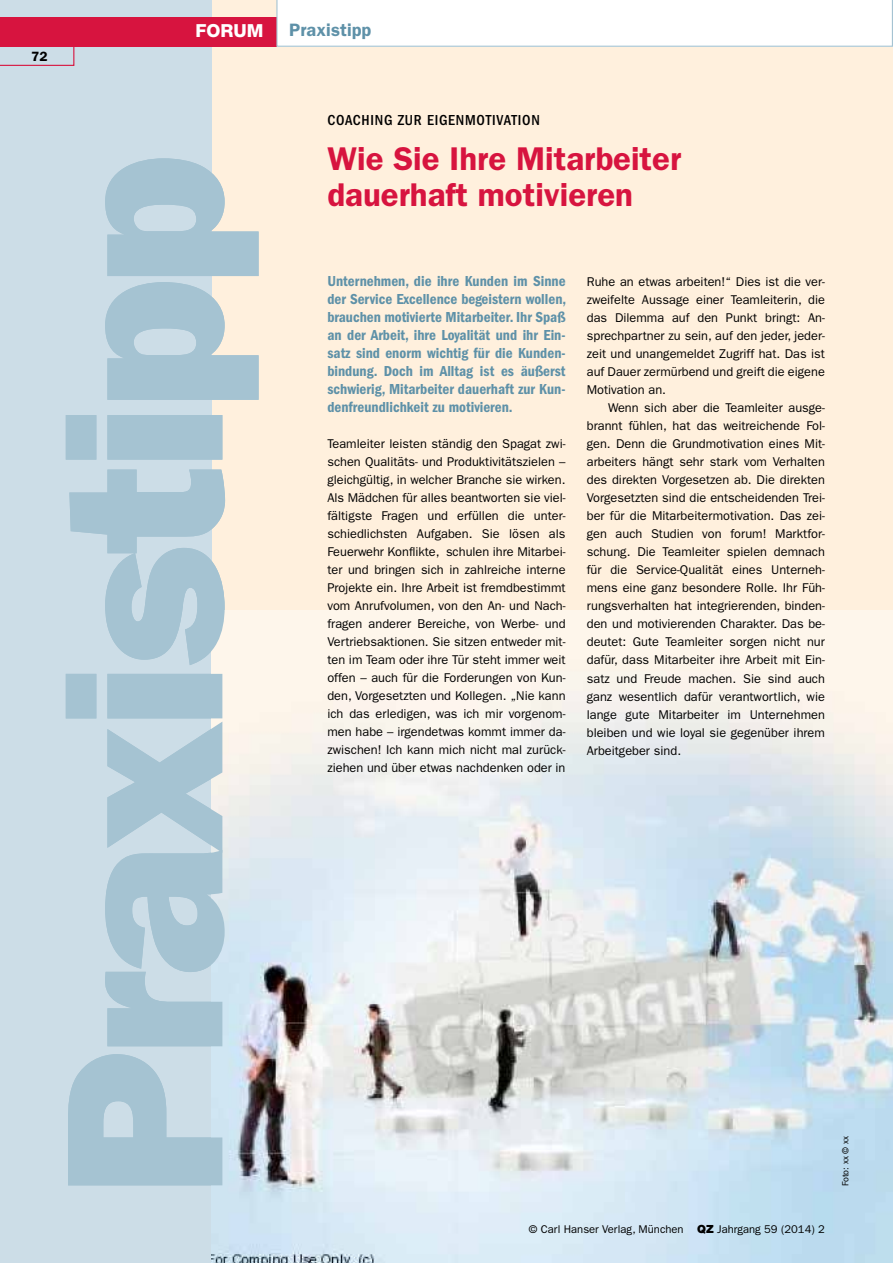
<style>
.page{position:relative;width:893px;height:1263px;background:#fff}
.page>*{position:absolute;margin:0;border:0;box-sizing:border-box;transform-origin:0 0}
.t1{font:225px "ITC Franklin Gothic Std Hvy";letter-spacing:-.03em;color:#a5c3d2}
.t2{font:600 33px/36px "ITC Franklin Gothic Std";color:#d7143f}
.t3{font:600 18px "ITC Franklin Gothic Std";letter-spacing:.005em;color:#5e91a8}
.t4{font:800 18px "Helvetica Neue LT Std";color:#fff}
.t5{font:15px/18px "ITC Franklin Gothic Std Dm Cd";color:#5e91a8;text-align:justify}
.t6{font:500 condensed 15px "ITC Franklin Gothic Std";letter-spacing:.05em;color:#000}
.t7{font:600 13.5px "ITC Franklin Gothic Std";color:#000}
.t8{font:12.75px/18px "ITC Franklin Gothic Std";color:#000;text-align:justify}
.t9{font:11.25px "ITC Franklin Gothic Std";color:#000}
.t10{font:9px "ITC Franklin Gothic Std";color:#000}
.s1{font-family:"Helvetica Neue LT Std";font-weight:900}
</style>
<div class="page">
<div style="left:0;top:0;width:242px;height:1263px;background:#ccdde7"></div>
<div style="left:213px;top:0;width:680px;height:1263px;background:#fff0dd"></div>
<svg style="left:0;top:47px;width:74px;height:19px"></svg>
<div style="left:0;top:17px;width:276px;height:30px;background:#d7143f"></div>
<div style="left:276px;top:0;width:617px;height:47px;background:#fff"></div>
<img style="left:211px;top:610px;width:682px;height:653px">
<p class="t7" style="left:31px;top:48px;width:18px">72</p>
<h3 class="t4" style="left:196px;top:20px;width:70px">FORUM</h3>
<h3 class="t3" style="left:289px;top:19px;width:84px">Praxistipp</h3>
<h1 class="t1" style="left:13px;top:1197px;width:1043px;rotate:-90deg">Praxistipp</h1>
<p class="t6" style="left:327px;top:112px;width:214px">COACHING ZUR EIGENMOTIVATION</p>
<h2 class="t2" style="left:327px;top:140px;width:355px">Wie Sie Ihre Mitarbeiter dauerhaft motivieren</h2>
<p class="t5" style="left:327px;top:272px;width:240px">Unternehmen, die ihre Kunden im Sinne der Service Excellence begeistern wollen, brauchen motivierte Mitarbeiter. Ihr Spaß an der Arbeit, ihre Loyalität und ihr Ein&shy;satz sind enorm wichtig für die Kunden&shy;bindung. Doch im Alltag ist es äußerst schwierig, Mitarbeiter dauerhaft zur Kun&shy;denfreundlichkeit zu motivieren.</p>
<p class="t8" style="left:327px;top:435px;width:240px">Teamleiter leisten ständig den Spagat zwi&shy;schen Qualitäts- und Produktivitätszielen – gleichgültig, in welcher Branche sie wirken.<br>Als Mädchen für alles beantworten sie viel&shy;fältigste Fragen und erfüllen die unter&shy;schiedlichsten Aufgaben. Sie lösen als Feuerwehr Konflikte, schulen ihre Mitarbei&shy;ter und bringen sich in zahlreiche interne Projekte ein. Ihre Arbeit ist fremdbestimmt vom Anrufvolumen, von den An- und Nach&shy;fragen anderer Bereiche, von Werbe- und Vertriebsaktionen. Sie sitzen entweder mit&shy;ten im Team oder ihre Tür steht immer weit offen – auch für die Forderungen von Kun&shy;den, Vorgesetzten und Kollegen. „Nie kann ich das erledigen, was ich mir vorgenom&shy;men habe – irgendetwas kommt immer da&shy;zwischen! Ich kann mich nicht mal zurück&shy;ziehen und über etwas nachdenken oder in</p>
<p class="t8" style="left:587px;top:273px;width:240px">Ruhe an etwas arbeiten!“ Dies ist die ver&shy;zweifelte Aussage einer Teamleiterin, die das Dilemma auf den Punkt bringt: An&shy;sprechpartner zu sein, auf den jeder, jeder&shy;zeit und unangemeldet Zugriff hat. Das ist auf Dauer zermürbend und greift die eigene Motivation an.</p>
<p class="t8" style="left:587px;top:399px;width:240px;text-indent:21px">Wenn sich aber die Teamleiter ausge&shy;brannt fühlen, hat das weitreichende Fol&shy;gen. Denn die Grundmotivation eines Mit&shy;arbeiters hängt sehr stark vom Verhalten des direkten Vorgesetzen ab. Die direkten Vorgesetzten sind die entscheidenden Trei&shy;ber für die Mitarbeitermotivation. Das zei&shy;gen auch Studien von forum! Marktfor&shy;schung. Die Teamleiter spielen demnach für die Service-Qualität eines Unterneh&shy;mens eine ganz besondere Rolle. Ihr Füh&shy;rungsverhalten hat integrierenden, binden&shy;den und motivierenden Charakter. Das be&shy;deutet: Gute Teamleiter sorgen nicht nur dafür, dass Mitarbeiter ihre Arbeit mit Ein&shy;satz und Freude machen. Sie sind auch ganz wesentlich dafür verantwortlich, wie lange gute Mitarbeiter im Unternehmen bleiben und wie loyal sie gegenüber ihrem Arbeitgeber sind.</p>
<p class="t9" style="left:529px;top:1223px;width:298px">© Carl Hanser Verlag, München <span class="s1">QZ</span> Jahrgang 59 (2014) 2</p>
<p class="t10" style="left:840px;top:1186px;width:52px;rotate:-90deg">Foto: xx © xx</p>
</div>
